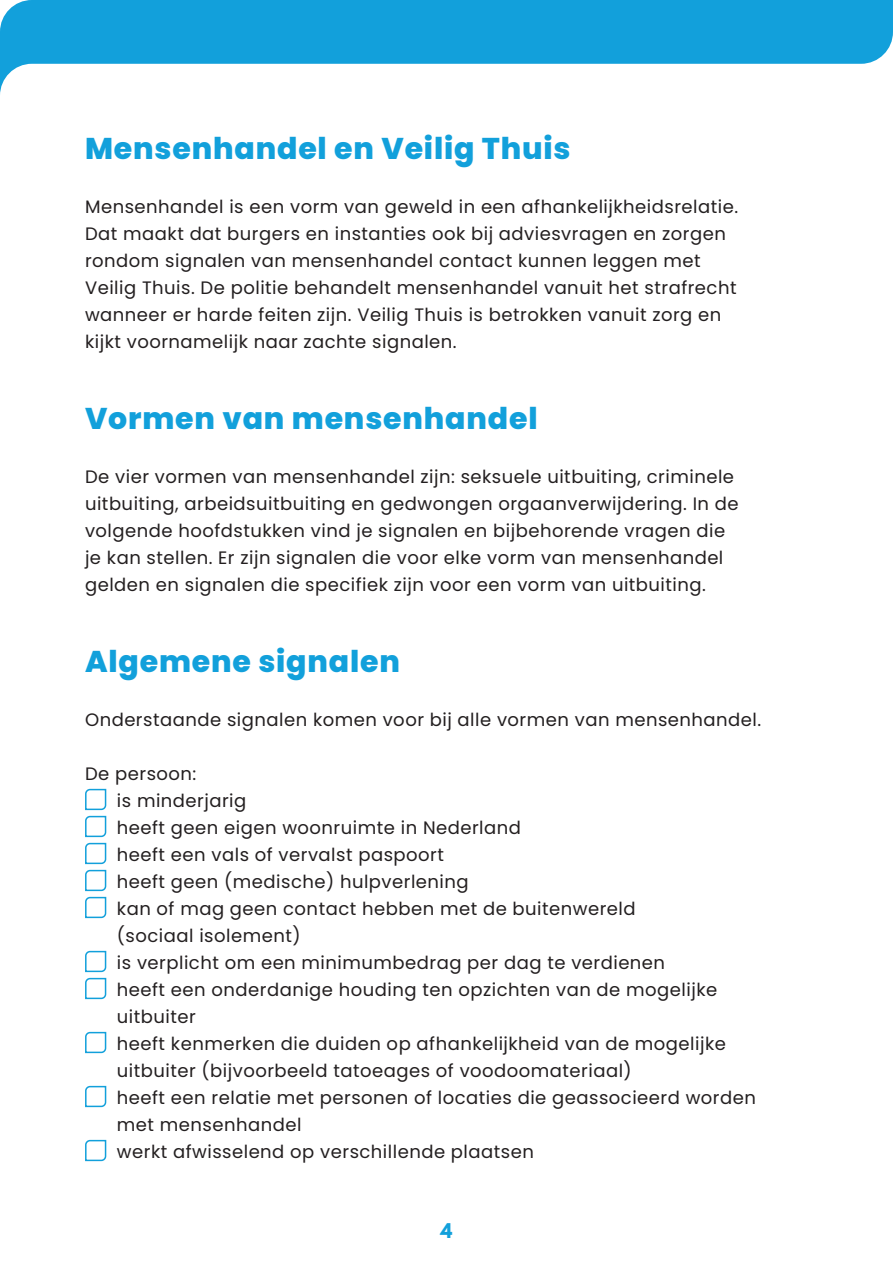
<style>
.page{position:relative;width:893px;height:1263px;background:#fff}
.page>*{position:absolute;margin:0;border:0;box-sizing:border-box;transform-origin:0 0}
.t1{font:800 30px "Poppins";letter-spacing:.025em;color:#12a0db}
.t2{font:18px/27px "Poppins";letter-spacing:.025em;color:#231f20}
.t3{font:700 18px "League Spartan";color:#12a0db}
</style>
<div class="page">
<svg style="left:0;top:0;width:893px;height:94px;fill:#12a0db"></svg>
<svg style="left:85px;top:788px;width:22px;height:131px"></svg>
<svg style="left:85px;top:950px;width:22px;height:50px"></svg>
<svg style="left:85px;top:1031px;width:22px;height:23px"></svg>
<svg style="left:85px;top:1085px;width:22px;height:23px"></svg>
<svg style="left:85px;top:1139px;width:22px;height:23px"></svg>
<p class="t1" style="left:85px;top:131px;width:487px">Mensenhandel en Veilig Thuis</p>
<p class="t2" style="left:85px;top:193px;width:655px">Mensenhandel is een vorm van geweld in een afhankelijkheidsrelatie.<br>Dat maakt dat burgers en instanties ook bij adviesvragen en zorgen rondom signalen van mensenhandel contact kunnen leggen met Veilig Thuis. De politie behandelt mensenhandel vanuit het strafrecht wanneer er harde feiten zijn. Veilig Thuis is betrokken vanuit zorg en kijkt voornamelijk naar zachte signalen.</p>
<p class="t1" style="left:85px;top:401px;width:454px">Vormen van mensenhandel</p>
<p class="t2" style="left:85px;top:463px;width:655px">De vier vormen van mensenhandel zijn: seksuele uitbuiting, criminele uitbuiting, arbeidsuitbuiting en gedwongen orgaanverwijdering. In de volgende hoofdstukken vind je signalen en bijbehorende vragen die je kan stellen. Er zijn signalen die voor elke vorm van mensenhandel gelden en signalen die specifiek zijn voor een vorm van uitbuiting.</p>
<p class="t1" style="left:85px;top:644px;width:316px">Algemene signalen</p>
<p class="t2" style="left:85px;top:706px;width:678px">Onderstaande signalen komen voor bij alle vormen van mensenhandel.</p>
<p class="t2" style="left:85px;top:760px;width:113px">De persoon:</p>
<p class="t2" style="left:117px;top:787px;width:131px">is minderjarig</p>
<p class="t2" style="left:117px;top:814px;width:406px">heeft geen eigen woonruimte in Nederland</p>
<p class="t2" style="left:117px;top:841px;width:329px">heeft een vals of vervalst paspoort</p>
<p class="t2" style="left:117px;top:868px;width:353px">heeft geen (medische) hulpverlening</p>
<p class="t2" style="left:117px;top:895px;width:520px">kan of mag geen contact hebben met de buitenwereld (sociaal isolement)</p>
<p class="t2" style="left:117px;top:949px;width:550px">is verplicht om een minimumbedrag per dag te verdienen</p>
<p class="t2" style="left:117px;top:976px;width:602px">heeft een onderdanige houding ten opzichten van de mogelijke uitbuiter</p>
<p class="t2" style="left:117px;top:1030px;width:610px">heeft kenmerken die duiden op afhankelijkheid van de mogelijke uitbuiter (bijvoorbeeld tatoeages of voodoomateriaal)</p>
<p class="t2" style="left:117px;top:1084px;width:641px">heeft een relatie met personen of locaties die geassocieerd worden met mensenhandel</p>
<p class="t2" style="left:117px;top:1138px;width:418px">werkt afwisselend op verschillende plaatsen</p>
<p class="t3" style="left:440px;top:1216px;width:13px">4</p>
</div>
